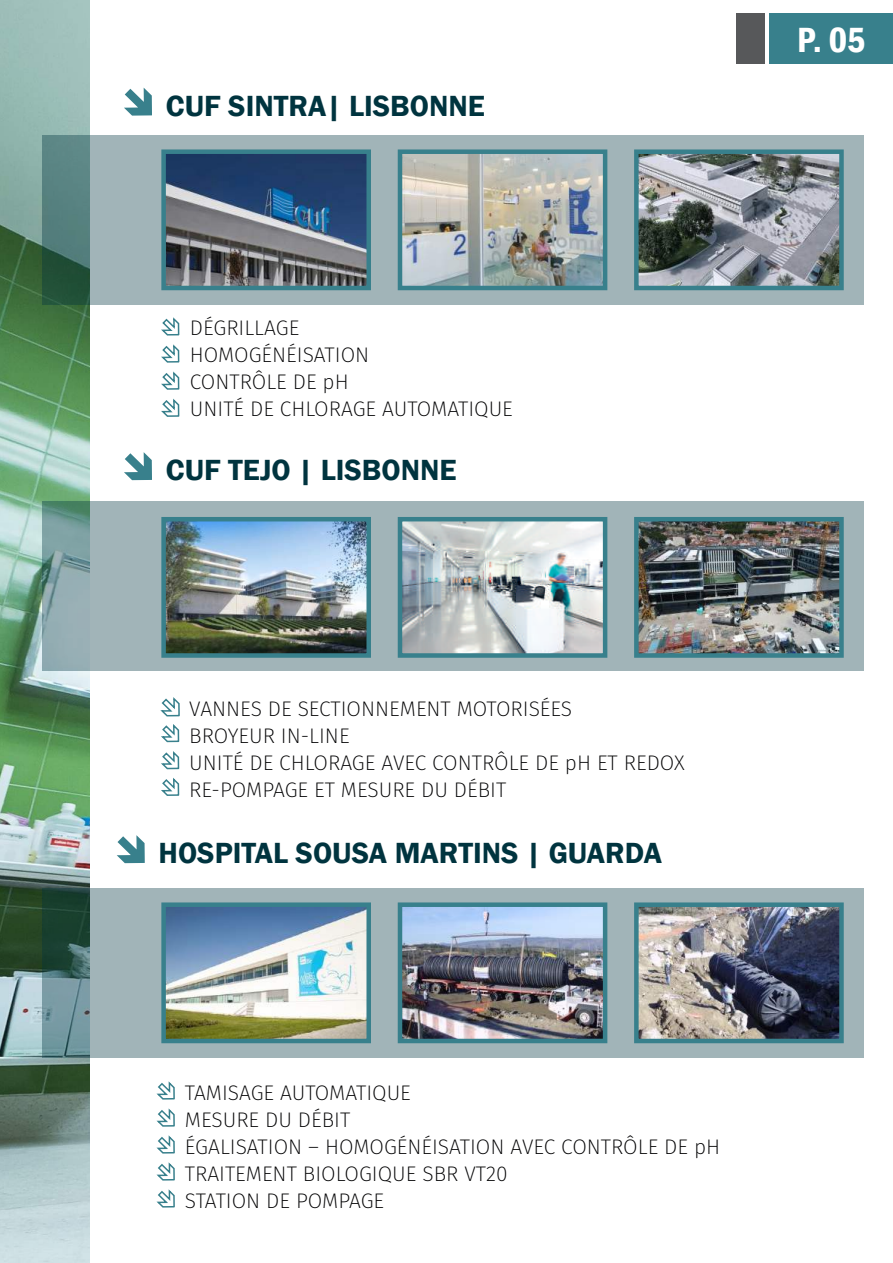
<style>
.page{position:relative;width:893px;height:1263px;background:#fff}
.page>*{position:absolute;margin:0;border:0;box-sizing:border-box;transform-origin:0 0}
.t1{font:600 condensed 36px "Franklin Gothic";color:#fff}
.t2{font:600 30px "Franklin Gothic";color:#00343f}
.t3{font:200 21px/27px "Fira Sans";color:#000002}
</style>
<div class="page">
<img style="left:0;top:0;width:90px;height:1263px">
<svg style="left:124px;top:88px;width:28px;height:28px"></svg>
<svg style="left:42px;top:135px;width:821px;height:169px;background:#92a9ab"></svg>
<svg style="left:161px;top:317px;width:19px;height:19px"></svg>
<svg style="left:161px;top:344px;width:19px;height:19px"></svg>
<svg style="left:161px;top:371px;width:19px;height:19px"></svg>
<svg style="left:161px;top:398px;width:19px;height:19px"></svg>
<svg style="left:124px;top:452px;width:28px;height:28px"></svg>
<svg style="left:160px;top:697px;width:20px;height:46px"></svg>
<svg style="left:161px;top:751px;width:19px;height:19px"></svg>
<svg style="left:117px;top:835px;width:28px;height:28px"></svg>
<svg style="left:156px;top:1081px;width:19px;height:19px"></svg>
<svg style="left:156px;top:1108px;width:19px;height:19px"></svg>
<div style="left:770px;top:13px;width:122px;height:51px;background:#38808c"></div>
<div style="left:736px;top:13px;width:28px;height:51px;background:#57585a"></div>
<svg style="left:42px;top:501px;width:821px;height:169px;background:#9bb1b4"></svg>
<svg style="left:42px;top:888px;width:821px;height:170px;background:#92a8ab"></svg>
<img style="left:166px;top:154px;width:200px;height:131px">
<div style="left:161px;top:149px;width:210px;height:141px;border:4px solid #38808c"></div>
<img style="left:403px;top:154px;width:199px;height:131px">
<div style="left:398px;top:149px;width:209px;height:141px;border:4px solid #38808c"></div>
<img style="left:639px;top:154px;width:199px;height:131px">
<div style="left:634px;top:149px;width:209px;height:141px;border:4px solid #38808c"></div>
<img style="left:166px;top:522px;width:200px;height:131px">
<div style="left:161px;top:517px;width:210px;height:141px;border:4px solid #38808c"></div>
<img style="left:403px;top:522px;width:199px;height:131px">
<div style="left:398px;top:517px;width:209px;height:141px;border:4px solid #38808c"></div>
<img style="left:639px;top:522px;width:199px;height:131px">
<div style="left:634px;top:517px;width:209px;height:141px;border:4px solid #38808c"></div>
<img style="left:166px;top:907px;width:200px;height:131px">
<div style="left:161px;top:902px;width:210px;height:141px;border:4px solid #38808c"></div>
<img style="left:403px;top:907px;width:199px;height:131px">
<div style="left:398px;top:902px;width:209px;height:141px;border:4px solid #38808c"></div>
<img style="left:639px;top:907px;width:199px;height:131px">
<div style="left:634px;top:902px;width:209px;height:141px;border:4px solid #38808c"></div>
<svg style="left:161px;top:777px;width:19px;height:19px"></svg>
<svg style="left:156px;top:1135px;width:19px;height:19px"></svg>
<svg style="left:156px;top:1162px;width:19px;height:19px"></svg>
<svg style="left:156px;top:1189px;width:19px;height:19px"></svg>
<h2 class="t2" style="left:166px;top:87px;width:320px">CUF SINTRA| LISBONNE</h2>
<p class="t3" style="left:190px;top:315px;width:324px">DÉGRILLAGE<br>HOMOGÉNÉISATION<br>CONTRÔLE DE pH<br>UNITÉ DE CHLORAGE AUTOMATIQUE</p>
<h2 class="t2" style="left:166px;top:452px;width:292px">CUF TEJO | LISBONNE</h2>
<p class="t3" style="left:189px;top:695px;width:497px">VANNES DE SECTIONNEMENT MOTORISÉES<br>BROYEUR IN-LINE<br>UNITÉ DE CHLORAGE AVEC CONTRÔLE DE pH ET REDOX<br>RE-POMPAGE ET MESURE DU DÉBIT</p>
<h2 class="t2" style="left:159px;top:835px;width:505px">HOSPITAL SOUSA MARTINS | GUARDA</h2>
<h1 class="t1" style="left:797px;top:16px;width:70px">P. 05</h1>
<p class="t3" style="left:185px;top:1080px;width:536px">TAMISAGE AUTOMATIQUE<br>MESURE DU DÉBIT<br>ÉGALISATION – HOMOGÉNÉISATION AVEC CONTRÔLE DE pH<br>TRAITEMENT BIOLOGIQUE SBR VT20<br>STATION DE POMPAGE</p>
</div>
